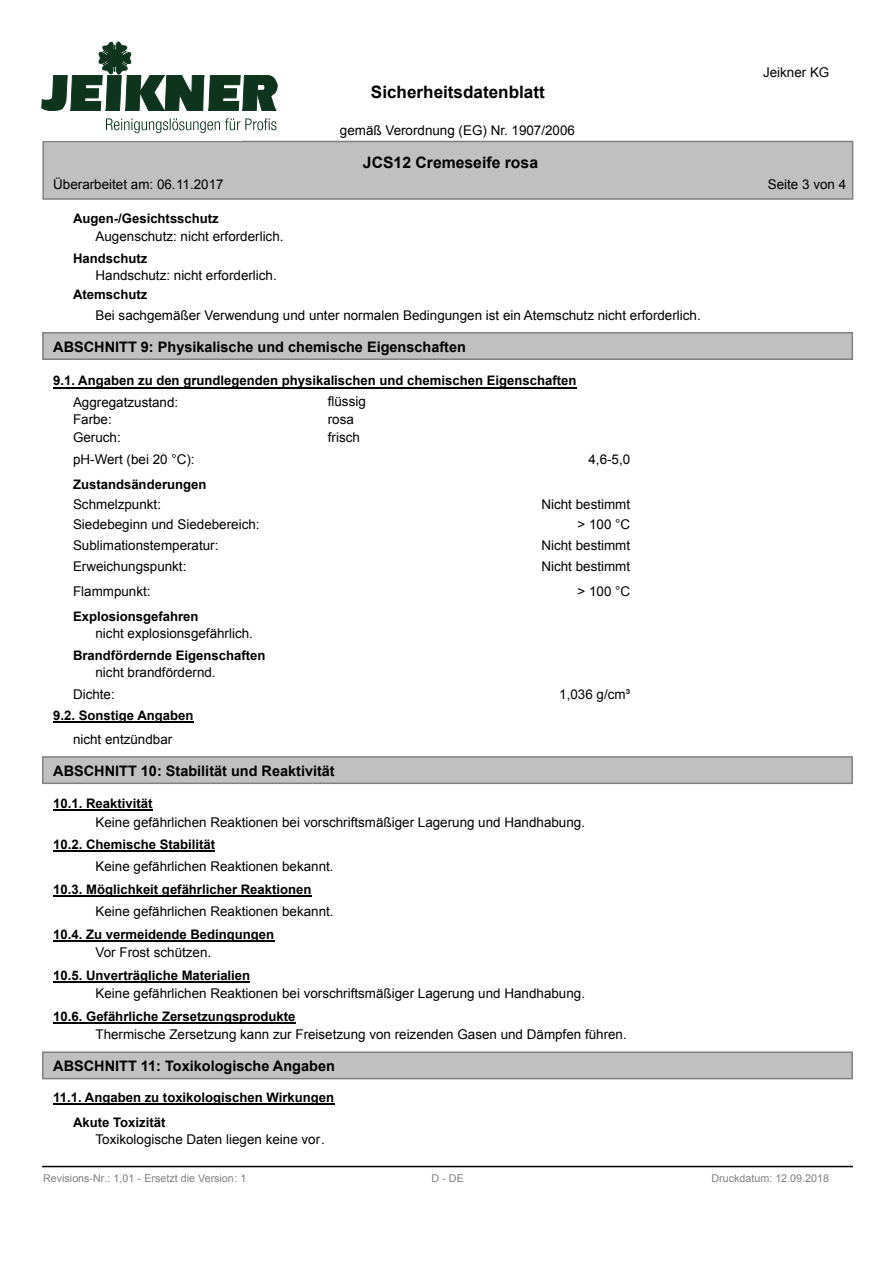
<style>
.page{position:relative;width:893px;height:1263px;background:#fff}
.page>*{position:absolute;margin:0;border:0;box-sizing:border-box;transform-origin:0 0}
.t1{font:700 17.1px "Arial";color:#000}
.t2{font:700 15.75px "Arial";color:#000}
.t3{font:700 14.4px "Arial";color:#000}
.t4{font:13.35px "Arial";color:#000}
.t5{font:700 13.2px/24.8px "Arial";color:#000}
.t6{font:10.8px "Arial";color:#808080}
</style>
<div class="page">
<div style="left:43px;top:141px;width:810px;height:58px;background:#c0c0c0"></div>
<div style="left:42px;top:141px;width:811px;height:59px;border:2px solid #808080"></div>
<div style="left:43px;top:333px;width:809px;height:26px;background:#c0c0c0"></div>
<div style="left:42px;top:332px;width:811px;height:28px;border:2px solid #808080"></div>
<div style="left:43px;top:757px;width:809px;height:26px;background:#c0c0c0"></div>
<div style="left:42px;top:756px;width:811px;height:28px;border:2px solid #808080"></div>
<div style="left:43px;top:1052px;width:809px;height:27px;background:#c0c0c0"></div>
<div style="left:42px;top:1051px;width:811px;height:28px;border:2px solid #808080"></div>
<hr style="left:43px;top:1166px;width:809px;height:1px;background:#000">
<hr style="left:53px;top:387px;width:523px;height:1px;background:#000">
<hr style="left:53px;top:722px;width:141px;height:1px;background:#000">
<hr style="left:53px;top:810px;width:99px;height:1px;background:#000">
<hr style="left:53px;top:850px;width:162px;height:1px;background:#000">
<hr style="left:53px;top:895px;width:258px;height:1px;background:#000">
<hr style="left:53px;top:941px;width:221px;height:1px;background:#000">
<hr style="left:53px;top:981px;width:197px;height:1px;background:#000">
<hr style="left:53px;top:1022px;width:242px;height:1px;background:#000">
<hr style="left:53px;top:1103px;width:281px;height:2px;background:#000">
<svg style="left:41px;top:42px;width:236px;height:69px"></svg>
<svg style="left:106px;top:118px;width:171px;height:15px"></svg>
<p class="t1" style="left:371px;top:80px;width:175px">Sicherheitsdatenblatt</p>
<p class="t4" style="left:340px;top:122px;width:237px">gemäß Verordnung (EG) Nr. 1907/2006</p>
<p class="t2" style="left:363px;top:152px;width:177px">JCS12 Cremeseife rosa</p>
<p class="t4" style="left:763px;top:64px;width:68px">Jeikner KG</p>
<p class="t4" style="left:53px;top:176px;width:172px">Überarbeitet am: 06.11.2017</p>
<p class="t4" style="left:768px;top:176px;width:80px">Seite 3 von 4</p>
<p class="t5" style="left:73px;top:206px;width:147px">Augen-/Gesichtsschutz</p>
<p class="t4" style="left:96px;top:227px;width:190px">Augenschutz: nicht erforderlich.</p>
<p class="t5" style="left:73px;top:246px;width:76px">Handschutz</p>
<p class="t4" style="left:96px;top:267px;width:183px">Handschutz: nicht erforderlich.</p>
<p class="t5" style="left:73px;top:282px;width:76px">Atemschutz</p>
<p class="t4" style="left:96px;top:307px;width:607px">Bei sachgemäßer Verwendung und unter normalen Bedingungen ist ein Atemschutz nicht erforderlich.</p>
<p class="t3" style="left:53px;top:337px;width:414px">ABSCHNITT 9: Physikalische und chemische Eigenschaften</p>
<p class="t5" style="left:53px;top:369px;width:525px">9.1. Angaben zu den grundlegenden physikalischen und chemischen Eigenschaften</p>
<p class="t4" style="left:73px;top:393px;width:107px">Aggregatzustand:</p>
<p class="t4" style="left:328px;top:393px;width:40px">flüssig</p>
<p class="t4" style="left:73px;top:411px;width:40px">Farbe:</p>
<p class="t4" style="left:328px;top:411px;width:28px">rosa</p>
<p class="t4" style="left:73px;top:429px;width:49px">Geruch:</p>
<p class="t4" style="left:328px;top:429px;width:34px">frisch</p>
<p class="t4" style="left:73px;top:450px;width:123px">pH-Wert (bei 20 °C):</p>
<p class="t4" style="left:588px;top:450px;width:43px">4,6-5,0</p>
<p class="t5" style="left:73px;top:472px;width:135px">Zustandsänderungen</p>
<p class="t4" style="left:73px;top:495px;width:90px">Schmelzpunkt:</p>
<p class="t4" style="left:541px;top:495px;width:90px">Nicht bestimmt</p>
<p class="t4" style="left:73px;top:516px;width:188px">Siedebeginn und Siedebereich:</p>
<p class="t4" style="left:577px;top:516px;width:54px">&gt; 100 °C</p>
<p class="t4" style="left:73px;top:537px;width:147px">Sublimationstemperatur:</p>
<p class="t4" style="left:541px;top:537px;width:90px">Nicht bestimmt</p>
<p class="t4" style="left:73px;top:558px;width:115px">Erweichungspunkt:</p>
<p class="t4" style="left:541px;top:558px;width:90px">Nicht bestimmt</p>
<p class="t4" style="left:73px;top:582px;width:79px">Flammpunkt:</p>
<p class="t4" style="left:577px;top:582px;width:54px">&gt; 100 °C</p>
<p class="t4" style="left:96px;top:625px;width:159px">nicht explosionsgefährlich.</p>
<p class="t5" style="left:73px;top:604px;width:127px">Explosionsgefahren</p>
<p class="t5" style="left:73px;top:643px;width:194px">Brandfördernde Eigenschaften</p>
<p class="t4" style="left:73px;top:685px;width:43px">Dichte:</p>
<p class="t4" style="left:559px;top:685px;width:72px">1,036 g/cm³</p>
<p class="t5" style="left:53px;top:704px;width:142px">9.2. Sonstige Angaben</p>
<p class="t4" style="left:73px;top:731px;width:101px">nicht entzündbar</p>
<p class="t3" style="left:53px;top:762px;width:283px">ABSCHNITT 10: Stabilität und Reaktivität</p>
<p class="t5" style="left:53px;top:792px;width:101px">10.1. Reaktivität</p>
<p class="t4" style="left:96px;top:813px;width:491px">Keine gefährlichen Reaktionen bei vorschriftsmäßiger Lagerung und Handhabung.</p>
<p class="t5" style="left:53px;top:832px;width:163px">10.2. Chemische Stabilität</p>
<p class="t4" style="left:96px;top:857px;width:240px">Keine gefährlichen Reaktionen bekannt.</p>
<p class="t5" style="left:53px;top:877px;width:260px">10.3. Möglichkeit gefährlicher Reaktionen</p>
<p class="t4" style="left:96px;top:902px;width:240px">Keine gefährlichen Reaktionen bekannt.</p>
<p class="t4" style="left:96px;top:944px;width:117px">Vor Frost schützen.</p>
<p class="t4" style="left:96px;top:664px;width:122px">nicht brandfördernd.</p>
<p class="t5" style="left:53px;top:923px;width:222px">10.4. Zu vermeidende Bedingungen</p>
<p class="t5" style="left:53px;top:963px;width:198px">10.5. Unverträgliche Materialien</p>
<p class="t4" style="left:96px;top:985px;width:491px">Keine gefährlichen Reaktionen bei vorschriftsmäßiger Lagerung und Handhabung.</p>
<p class="t5" style="left:53px;top:1004px;width:244px">10.6. Gefährliche Zersetzungsprodukte</p>
<p class="t3" style="left:53px;top:1056px;width:283px">ABSCHNITT 11: Toxikologische Angaben</p>
<p class="t5" style="left:73px;top:1085px;width:263px;text-indent:-20px">11.1. Angaben zu toxikologischen Wirkungen<br>Akute Toxizität</p>
<p class="t4" style="left:96px;top:1131px;width:231px">Toxikologische Daten liegen keine vor.</p>
<p class="t6" style="left:43px;top:1171px;width:205px">Revisions-Nr.: 1,01 - Ersetzt die Version: 1</p>
<p class="t6" style="left:432px;top:1171px;width:34px">D - DE</p>
<p class="t6" style="left:712px;top:1171px;width:119px">Druckdatum: 12.09.2018</p>
<p class="t4" style="left:96px;top:1026px;width:533px">Thermische Zersetzung kann zur Freisetzung von reizenden Gasen und Dämpfen führen.</p>
</div>
